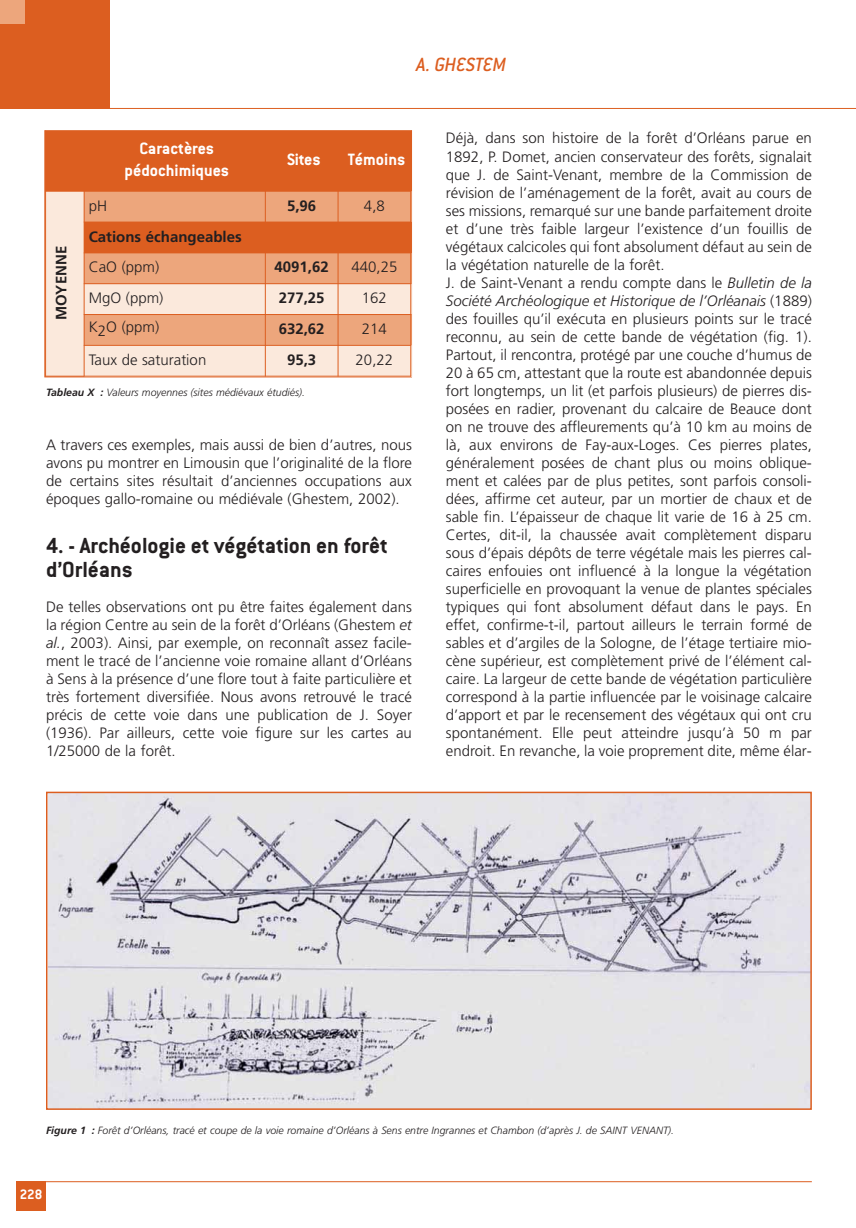
<style>
.page{position:relative;width:856px;height:1228px;background:#fff}
.page>*{position:absolute;margin:0;border:0;box-sizing:border-box;transform-origin:0 0}
.t1{font:700 24px/24px "Conduit ITC";color:#231f20}
.t2{font:italic 500 21px "Conduit ITC";letter-spacing:-.01em;color:#dc5e20}
.t3{font:700 18px/21.6px "Conduit ITC";color:#fff;text-align:center}
.t4{font:300 15px/18px "Frutiger";color:#231f20;text-align:justify}
.t5{font:700 15px "Frutiger";color:#231f20}
.t6{font:700 15px "Conduit ITC";color:#fff}
.t7{font:italic 300 10.5px "Frutiger";color:#231f20}
.s1{font-weight:700}
.s2{font-style:italic}
</style>
<div class="page">
<div style="left:0;top:0;width:110px;height:109px;background:#dc5e20"></div>
<div style="left:0;top:0;width:25px;height:24px;background:#eda67c"></div>
<hr style="left:46px;top:108px;width:809px;height:1px;background:#dc5e20">
<div style="left:16px;top:1180px;width:30px;height:30px;background:#dc5e20"></div>
<hr style="left:46px;top:1180px;width:765px;height:1px;background:#dc5e20">
<div style="left:45px;top:131px;width:220px;height:60px;background:#dc5e20"></div>
<div style="left:265px;top:131px;width:73px;height:60px;background:#dc5e20"></div>
<div style="left:338px;top:131px;width:73px;height:60px;background:#dc5e20"></div>
<div style="left:45px;top:191px;width:39px;height:185px;background:#fbe9dc"></div>
<div style="left:84px;top:191px;width:181px;height:31px;background:#eda67c"></div>
<div style="left:265px;top:191px;width:73px;height:31px;background:#eda67c"></div>
<div style="left:338px;top:191px;width:73px;height:31px;background:#eda67c"></div>
<div style="left:84px;top:222px;width:181px;height:31px;background:#dc5e20"></div>
<div style="left:265px;top:222px;width:146px;height:31px;background:#dc5e20"></div>
<div style="left:84px;top:253px;width:181px;height:31px;background:#eda67c"></div>
<div style="left:265px;top:253px;width:73px;height:31px;background:#eda67c"></div>
<div style="left:338px;top:253px;width:73px;height:31px;background:#eda67c"></div>
<div style="left:84px;top:284px;width:181px;height:30px;background:#fbe9dc"></div>
<div style="left:265px;top:284px;width:73px;height:30px;background:#fbe9dc"></div>
<div style="left:338px;top:284px;width:73px;height:30px;background:#fbe9dc"></div>
<div style="left:84px;top:314px;width:181px;height:31px;background:#eda67c"></div>
<div style="left:265px;top:314px;width:73px;height:31px;background:#eda67c"></div>
<div style="left:338px;top:314px;width:73px;height:31px;background:#eda67c"></div>
<div style="left:84px;top:345px;width:181px;height:31px;background:#fbe9dc"></div>
<div style="left:265px;top:345px;width:73px;height:31px;background:#fbe9dc"></div>
<div style="left:338px;top:345px;width:73px;height:31px;background:#fbe9dc"></div>
<hr style="left:45px;top:131px;width:1px;height:245px;background:#dc5e20">
<hr style="left:84px;top:131px;width:1px;height:245px;background:#dc5e20">
<hr style="left:265px;top:131px;width:1px;height:245px;background:#dc5e20">
<hr style="left:337px;top:131px;width:1px;height:245px;background:#dc5e20">
<hr style="left:410px;top:131px;width:1px;height:245px;background:#dc5e20">
<hr style="left:45px;top:191px;width:366px;height:1px;background:#dc5e20">
<hr style="left:84px;top:283px;width:327px;height:1px;background:#dc5e20">
<hr style="left:84px;top:314px;width:327px;height:1px;background:#dc5e20">
<hr style="left:84px;top:345px;width:327px;height:1px;background:#dc5e20">
<hr style="left:45px;top:376px;width:366px;height:1px;background:#dc5e20">
<img style="left:49px;top:794px;width:759px;height:312px">
<div style="left:46px;top:791px;width:765px;height:318px;border:2px solid #dc5e20"></div>
<h2 class="t2" style="left:416px;top:52px;width:91px">A. GHESTEM</h2>
<p class="t5" style="left:55px;top:320px;width:76px;rotate:-90deg">MOYENNE</p>
<p class="t3" style="left:125px;top:140px;width:106px">Caractères pédochimiques</p>
<p class="t3" style="left:287px;top:150px;width:35px">Sites</p>
<p class="t3" style="left:347px;top:150px;width:59px">Témoins</p>
<p class="t4" style="left:89px;top:197px;width:20px">pH</p>
<p class="t5" style="left:287px;top:199px;width:31px">5,96</p>
<p class="t4" style="left:364px;top:197px;width:22px">4,8</p>
<p class="t5" style="left:89px;top:230px;width:154px">Cations échangeables</p>
<p class="t4" style="left:89px;top:259px;width:72px">CaO (ppm)</p>
<p class="t5" style="left:274px;top:261px;width:56px">4091,62</p>
<p class="t4" style="left:351px;top:259px;width:47px">440,25</p>
<p class="t4" style="left:89px;top:290px;width:76px">MgO (ppm)</p>
<p class="t5" style="left:279px;top:292px;width:47px">277,25</p>
<p class="t4" style="left:362px;top:290px;width:27px">162</p>
<p class="t4" style="left:89px;top:318px;width:72px">K2O (ppm)</p>
<p class="t5" style="left:279px;top:323px;width:47px">632,62</p>
<p class="t4" style="left:362px;top:321px;width:27px">214</p>
<p class="t4" style="left:89px;top:352px;width:119px">Taux de saturation</p>
<p class="t5" style="left:287px;top:353px;width:31px">95,3</p>
<p class="t4" style="left:355px;top:352px;width:39px">20,22</p>
<p class="t7" style="left:46px;top:388px;width:260px"><span class="s1">Tableau X :</span> Valeurs moyennes (sites médiévaux étudiés).</p>
<p class="t4" style="left:46px;top:436px;width:367px">A travers ces exemples, mais aussi de bien d’autres, nous avons pu montrer en Limousin que l’originalité de la flore de certains sites résultait d’anciennes occupations aux époques gallo-romaine ou médiévale (Ghestem, 2002).</p>
<h1 class="t1" style="left:46px;top:536px;width:343px">4. - Archéologie et végétation en forêt d’Orléans</h1>
<p class="t4" style="left:46px;top:598px;width:367px">De telles observations ont pu être faites également dans la région Centre au sein de la forêt d’Orléans (Ghestem <span class="s2">et al.</span>, 2003). Ainsi, par exemple, on reconnaît assez facile&shy;ment le tracé de l’ancienne voie romaine allant d’Orléans à Sens à la présence d’une flore tout à faite particulière et très fortement diversifiée. Nous avons retrouvé le tracé précis de cette voie dans une publication de J. Soyer (1936). Par ailleurs, cette voie figure sur les cartes au 1/25000 de la forêt.</p>
<p class="t4" style="left:446px;top:130px;width:367px;text-align:left">Déjà, dans son histoire de la forêt d’Orléans parue en 1892, P. Domet, ancien conservateur des forêts, signalait que J. de Saint-Venant, membre de la Commission de révision de l’aménagement de la forêt, avait au cours de ses missions, remarqué sur une bande parfaitement droite et d’une très faible largeur l’existence d’un fouillis de végétaux calcicoles qui font absolument défaut au sein de la végétation naturelle de la forêt.<br>J. de Saint-Venant a rendu compte dans le <span class="s2">Bulletin de la Société Archéologique et Historique de l’Orléanais</span> (1889) des fouilles qu’il exécuta en plusieurs points sur le tracé reconnu, au sein de cette bande de végétation (fig. 1).<br>Partout, il rencontra, protégé par une couche d’humus de 20 à 65 cm, attestant que la route est abandonnée depuis fort longtemps, un lit (et parfois plusieurs) de pierres dis&shy;posées en radier, provenant du calcaire de Beauce dont on ne trouve des affleurements qu’à 10 km au moins de là, aux environs de Fay-aux-Loges. Ces pierres plates, généralement posées de chant plus ou moins oblique&shy;ment et calées par de plus petites, sont parfois consoli&shy;dées, affirme cet auteur, par un mortier de chaux et de sable fin. L’épaisseur de chaque lit varie de 16 à 25 cm.<br>Certes, dit-il, la chaussée avait complètement disparu sous d’épais dépôts de terre végétale mais les pierres cal&shy;caires enfouies ont influencé à la longue la végétation superficielle en provoquant la venue de plantes spéciales typiques qui font absolument défaut dans le pays. En effet, confirme-t-il, partout ailleurs le terrain formé de sables et d’argiles de la Sologne, de l’étage tertiaire mio&shy;cène supérieur, est complètement privé de l’élément cal&shy;caire. La largeur de cette bande de végétation particulière correspond à la partie influencée par le voisinage calcaire d’apport et par le recensement des végétaux qui ont cru spontanément. Elle peut atteindre jusqu’à 50 m par endroit. En revanche, la voie proprement dite, même élar-</p>
<p class="t7" style="left:46px;top:1126px;width:629px"><span class="s1">Figure 1 :</span> Forêt d’Orléans, tracé et coupe de la voie romaine d’Orléans à Sens entre Ingrannes et Chambon (d’après J. de SAINT VENANT).</p>
<p class="t6" style="left:20px;top:1189px;width:24px">228</p>
</div>
